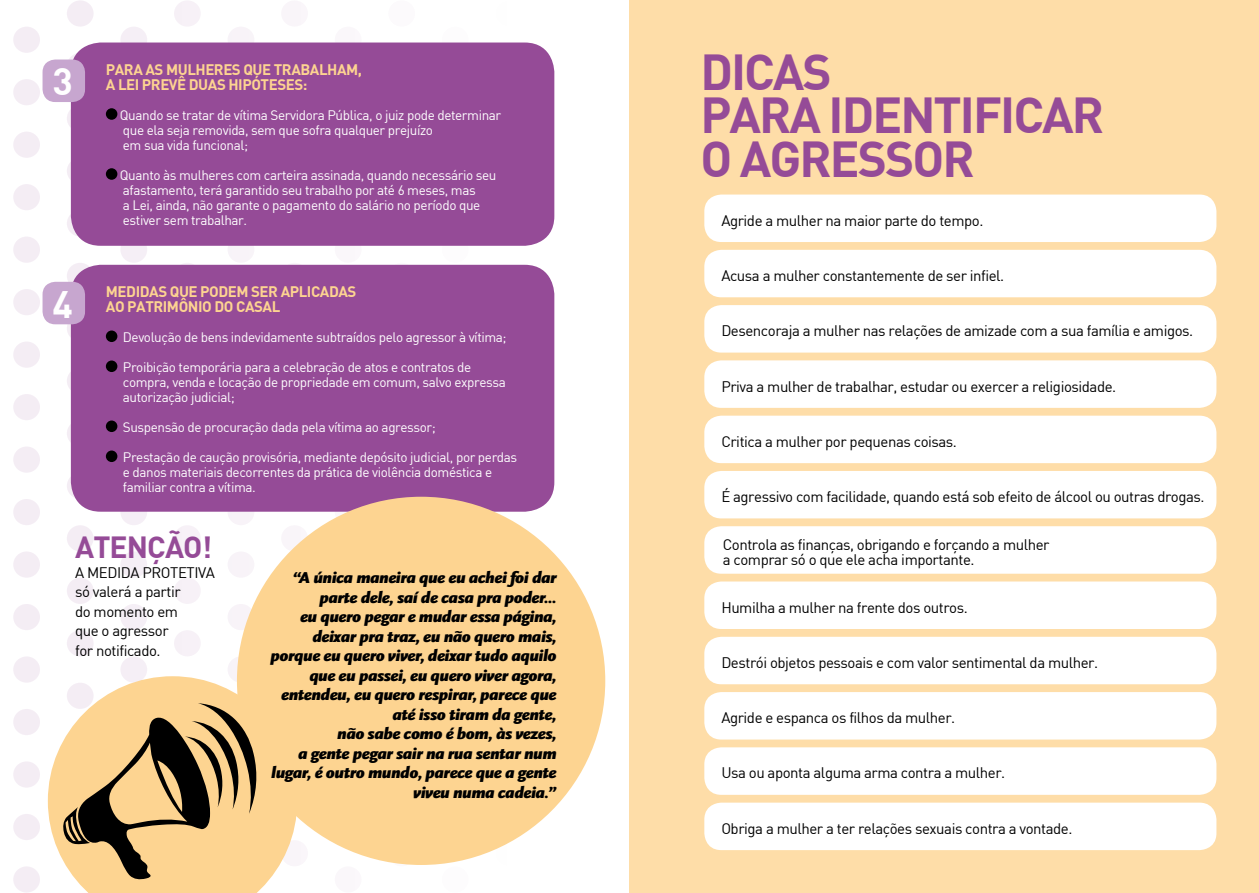
<style>
.page{position:relative;width:1259px;height:893px;background:#fff}
.page>*{position:absolute;margin:0;border:0;box-sizing:border-box;transform-origin:0 0}
.t1{font:49.5px/43.5px "DIN Bold";letter-spacing:-.04em;color:#954b97}
.t2{font:37.5px "DIN Bold";color:#fff}
.t3{font:30px "DIN Bold";letter-spacing:-.03em;color:#954b97}
.t4{font:italic 900 16.5px/19.5px "Scala Sans";letter-spacing:-.03em;color:#000;text-align:right}
.t5{font:15px/19.5px "DIN Regular";letter-spacing:-.03em;color:#000}
.t6{font:15px/15px "DIN Bold";letter-spacing:-.03em;color:#fdd491}
.t7{font:13.5px/15px "DIN Regular";letter-spacing:-.03em;color:#fff}
</style>
<div class="page">
<svg style="left:13px;top:0;width:593px;height:893px"></svg>
<svg style="left:48px;top:676px;width:249px;height:217px;fill:#fdd491"></svg>
<div style="left:71px;top:43px;width:483px;height:203px;background:#954b97;border-radius:30px"></div>
<div style="left:71px;top:265px;width:483px;height:247px;background:#954b97;border-radius:30px"></div>
<div style="left:43px;top:60px;width:42px;height:42px;background:#c7a6cf;border-radius:13px"></div>
<div style="left:43px;top:282px;width:42px;height:42px;background:#c7a6cf;border-radius:13px"></div>
<div style="left:106px;top:108px;width:11px;height:12px;background:#000;border-radius:50%"></div>
<div style="left:106px;top:168px;width:11px;height:12px;background:#000;border-radius:50%"></div>
<div style="left:106px;top:330px;width:11px;height:12px;background:#000;border-radius:50%"></div>
<div style="left:106px;top:360px;width:11px;height:12px;background:#000;border-radius:50%"></div>
<div style="left:106px;top:420px;width:11px;height:12px;background:#000;border-radius:50%"></div>
<div style="left:106px;top:450px;width:11px;height:12px;background:#000;border-radius:50%"></div>
<div style="left:237px;top:497px;width:368px;height:368px;background:#fdd491;border-radius:50%"></div>
<svg style="left:62px;top:703px;width:196px;height:177px;background:#bc9f6e"></svg>
<div style="left:629px;top:0;width:630px;height:893px;background:#fedda8"></div>
<div style="left:704px;top:195px;width:512px;height:47px;background:#fff;border-radius:17px"></div>
<div style="left:704px;top:250px;width:512px;height:47px;background:#fff;border-radius:17px"></div>
<div style="left:704px;top:305px;width:512px;height:48px;background:#fff;border-radius:17px"></div>
<div style="left:704px;top:360px;width:512px;height:48px;background:#fff;border-radius:17px"></div>
<div style="left:704px;top:416px;width:512px;height:47px;background:#fff;border-radius:17px"></div>
<div style="left:704px;top:471px;width:512px;height:47px;background:#fff;border-radius:17px"></div>
<div style="left:704px;top:526px;width:512px;height:48px;background:#fff;border-radius:17px"></div>
<div style="left:704px;top:581px;width:512px;height:48px;background:#fff;border-radius:17px"></div>
<div style="left:704px;top:637px;width:512px;height:47px;background:#fff;border-radius:17px"></div>
<div style="left:704px;top:692px;width:512px;height:47px;background:#fff;border-radius:17px"></div>
<div style="left:704px;top:747px;width:512px;height:48px;background:#fff;border-radius:17px"></div>
<div style="left:704px;top:803px;width:512px;height:47px;background:#fff;border-radius:17px"></div>
<h2 class="t2" style="left:53px;top:57px;width:22px">3</h2>
<h2 class="t2" style="left:53px;top:280px;width:22px">4</h2>
<p class="t6" style="left:106px;top:61px;width:258px">PARA AS MULHERES QUE TRABALHAM,<br>A LEI PREVÊ DUAS HIPÓTESES:</p>
<p class="t7" style="left:120px;top:107px;width:383px">Quando se tratar de vítima Servidora Pública, o juiz pode determinar que ela seja removida, sem que sofra qualquer prejuízo<br>em sua vida funcional;</p>
<p class="t7" style="left:120px;top:167px;width:378px">Quanto às mulheres com carteira assinada, quando necessário seu afastamento, terá garantido seu trabalho por até 6 meses, mas<br>a Lei, ainda, não garante o pagamento do salário no período que estiver sem trabalhar.</p>
<p class="t6" style="left:106px;top:283px;width:252px">MEDIDAS QUE PODEM SER APLICADAS<br>AO PATRIMÔNIO DO CASAL</p>
<p class="t7" style="left:123px;top:329px;width:385px">Devolução de bens indevidamente subtraídos pelo agressor à vítima;</p>
<p class="t7" style="left:123px;top:359px;width:384px">Proibição temporária para a celebração de atos e contratos de compra, venda e locação de propriedade em comum, salvo expressa autorização judicial;</p>
<p class="t7" style="left:123px;top:419px;width:314px">Suspensão de procuração dada pela vítima ao agressor;</p>
<p class="t7" style="left:123px;top:449px;width:396px">Prestação de caução provisória, mediante depósito judicial, por perdas e danos materiais decorrentes da prática de violência doméstica e familiar contra a vítima.</p>
<h3 class="t3" style="left:75px;top:528px;width:138px">ATENÇÃO!</h3>
<p class="t5" style="left:75px;top:562px;width:141px">A MEDIDA PROTETIVA só valerá a partir<br>do momento em<br>que o agressor<br>for notificado.</p>
<p class="t4" style="left:271px;top:569px;width:288px">“A única maneira que eu achei foi dar parte dele, saí de casa pra poder...<br>eu quero pegar e mudar essa página, deixar pra traz, eu não quero mais, porque eu quero viver, deixar tudo aquilo que eu passei, eu quero viver agora, entendeu, eu quero respirar, parece que até isso tiram da gente,<br>não sabe como é bom, às vezes,<br>a gente pegar sair na rua sentar num lugar, é outro mundo, parece que a gente viveu numa cadeia.”</p>
<h1 class="t1" style="left:700px;top:48px;width:405px">DICAS<br>PARA IDENTIFICAR<br>O AGRESSOR</h1>
<p class="t5" style="left:721px;top:210px;width:263px">Agride a mulher na maior parte do tempo.</p>
<p class="t5" style="left:721px;top:265px;width:284px">Acusa a mulher constantemente de ser infiel.</p>
<p class="t5" style="left:721px;top:321px;width:473px">Desencoraja a mulher nas relações de amizade com a sua família e amigos.</p>
<p class="t5" style="left:721px;top:376px;width:396px">Priva a mulher de trabalhar, estudar ou exercer a religiosidade.</p>
<p class="t5" style="left:721px;top:431px;width:237px">Critica a mulher por pequenas coisas.</p>
<p class="t5" style="left:721px;top:487px;width:485px">É agressivo com facilidade, quando está sob efeito de álcool ou outras drogas.</p>
<p class="t5" style="left:723px;top:537px;width:328px;line-height:15px">Controla as finanças, obrigando e forçando a mulher a comprar só o que ele acha importante.</p>
<p class="t5" style="left:721px;top:597px;width:248px">Humilha a mulher na frente dos outros.</p>
<p class="t5" style="left:721px;top:652px;width:378px">Destrói objetos pessoais e com valor sentimental da mulher.</p>
<p class="t5" style="left:721px;top:708px;width:235px">Agride e espanca os filhos da mulher.</p>
<p class="t5" style="left:721px;top:763px;width:285px">Usa ou aponta alguma arma contra a mulher.</p>
<p class="t5" style="left:721px;top:818px;width:353px">Obriga a mulher a ter relações sexuais contra a vontade.</p>
</div>
